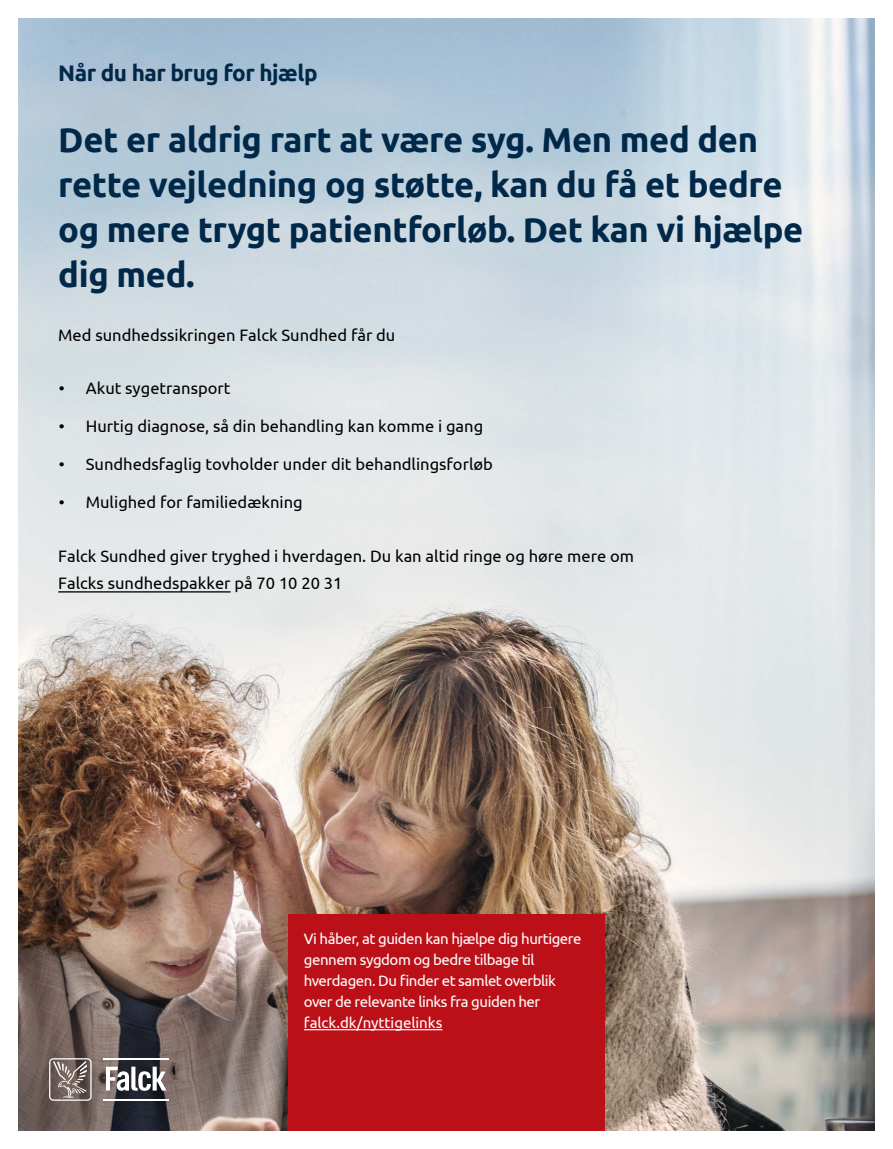
<style>
.page{position:relative;width:893px;height:1149px;background:#fff}
.page>*{position:absolute;margin:0;border:0;box-sizing:border-box;transform-origin:0 0}
.t1{font:700 34.5px/45px "Ubuntu";letter-spacing:-.01em;color:#002849}
.t2{font:700 22.5px "Ubuntu";letter-spacing:-.02em;color:#002849}
.t3{font:16.5px/27px "Ubuntu";color:#000}
.t4{font:16.5px "Ubuntu";color:#000}
.t5{font:15px/21px "Ubuntu";letter-spacing:-.03em;color:#fff}
.s1{font-style:inherit}
</style>
<div class="page">
<img style="left:19px;top:19px;width:855px;height:1110px">
<hr style="left:58px;top:591px;width:173px;height:1px;background:#000">
<div style="left:288px;top:914px;width:317px;height:234px;background:#bc1018"></div>
<hr style="left:304px;top:1028px;width:138px;height:1px;background:#fff">
<div style="left:0;top:0;width:893px;height:1148px;border:18px solid #fff"></div>
<hr style="left:103px;top:1099px;width:66px;height:1px;background:#fff">
<hr style="left:103px;top:1057px;width:66px;height:2px;background:#fff">
<svg style="left:106px;top:1066px;width:61px;height:24px"></svg>
<svg style="left:49px;top:1057px;width:43px;height:43px;background:#897c79"></svg>
<h2 class="t2" style="left:58px;top:60px;width:261px">Når du har brug for hjælp</h2>
<h1 class="t1" style="left:58px;top:116px;width:747px">Det er aldrig rart at være syg. Men med den rette vejledning og støtte, kan du få et bedre og mere trygt patientforløb. Det kan vi hjælpe dig med.</h1>
<p class="t3" style="left:58px;top:321px;width:339px">Med sundhedssikringen Falck <span class="s1">Sundhed</span> får du</p>
<p class="t4" style="left:59px;top:378px;width:173px"><span class="s1">•</span> Akut sygetransport</p>
<p class="t4" style="left:59px;top:416px;width:426px"><span class="s1">•</span> Hurtig diagnose, så din behandling kan komme i gang</p>
<p class="t4" style="left:59px;top:454px;width:436px"><span class="s1">•</span> Sundhedsfaglig tovholder under dit behandlingsforløb</p>
<p class="t3" style="left:59px;top:488px;width:245px">• Mulighed for familiedækning</p>
<p class="t3" style="left:58px;top:541px;width:577px">Falck <span class="s1">Sundhed</span> giver tryghed i hverdagen. Du kan altid ringe og høre mere om<br>Falcks sundhedspakker på 70 10 20 31</p>
<p class="t5" style="left:304px;top:927px;width:279px">Vi håber, at guiden kan hjælpe dig hurtigere gennem sygdom og bedre tilbage til hverdagen. Du finder et samlet overblik over de relevante links fra guiden her falck.dk/nyttigelinks</p>
</div>
